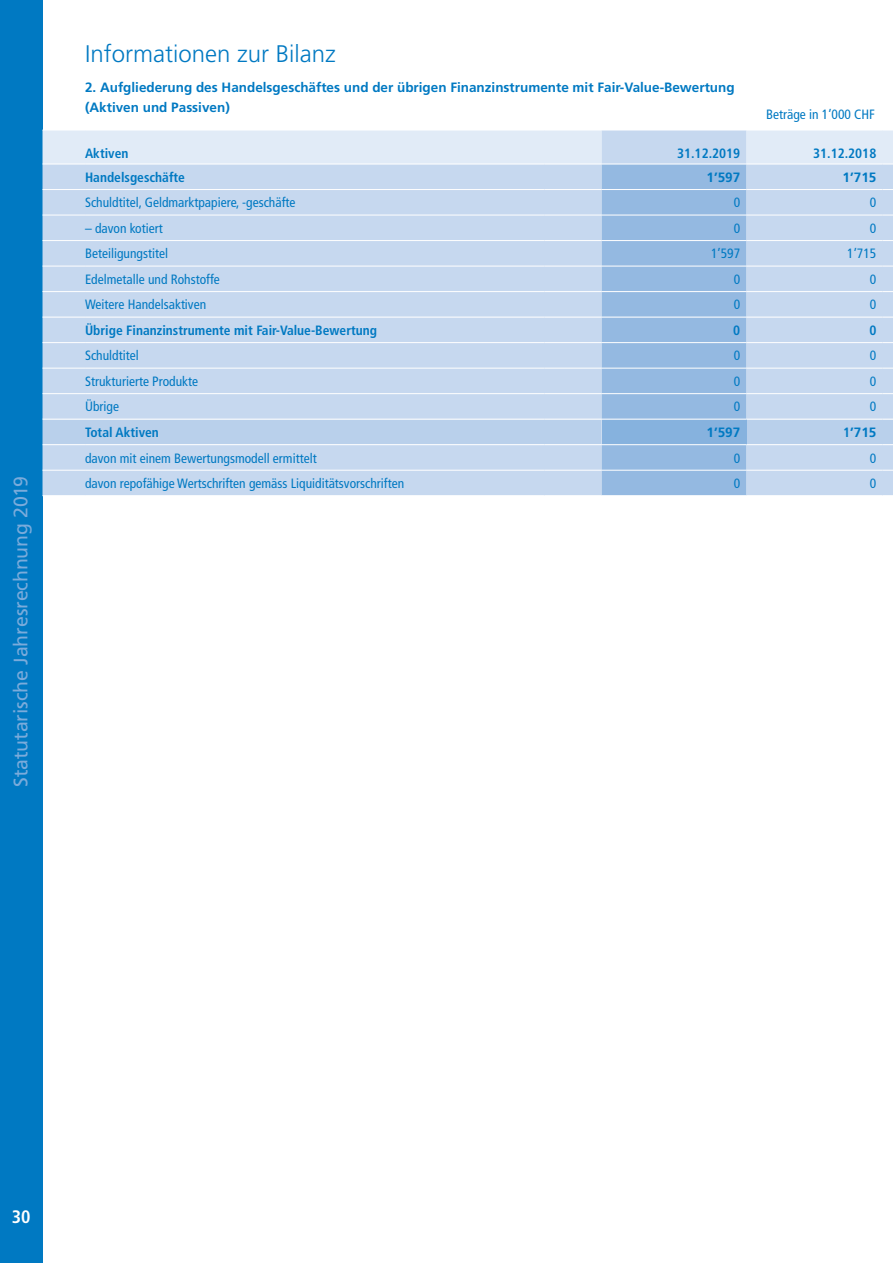
<style>
.page{position:relative;width:893px;height:1263px;background:#fff}
.page>*{position:absolute;margin:0;border:0;box-sizing:border-box;transform-origin:0 0}
.t1{font:300 24px "Frutiger LT Std";color:#0079c2}
.t2{font:19.5px "Frutiger LT Std";letter-spacing:-.005em;color:#7aabdb}
.t3{font:700 condensed 18px "Frutiger LT Std";color:#fff}
.Tabellentext{font:condensed 13.5px "Frutiger LT Std";color:#0079c2}
.Lauftext{font:700 13.5px/19.5px "Frutiger LT Std";color:#0079c2}
.Tabellentitel{font:700 condensed 13.5px "Frutiger LT Std";color:#0079c2}
.Tabellentext-2{font:700 13.5px "Frutiger LT Std";color:#0079c2}
.Tabellentext-3{font:700 condensed 13.5px "Frutiger LT Std";color:#0079c2}
.s1{font-stretch:condensed}
</style>
<div class="page">
<div style="left:0;top:0;width:43px;height:1263px;background:#0079c2"></div>
<div style="left:43px;top:165px;width:850px;height:330px;background:#c6d8ef"></div>
<div style="left:602px;top:165px;width:144px;height:330px;background:#94b9e1"></div>
<svg style="left:43px;top:130px;width:850px;height:35px;background:#dde8f5"></svg>
<hr style="left:43px;top:189px;width:42px;height:1px;background:#fff">
<hr style="left:85px;top:189px;width:459px;height:1px;background:#fff">
<hr style="left:544px;top:189px;width:58px;height:1px;background:#fff">
<hr style="left:602px;top:189px;width:144px;height:1px;background:#fff">
<hr style="left:746px;top:189px;width:136px;height:1px;background:#fff">
<hr style="left:43px;top:215px;width:42px;height:1px;background:#fff">
<hr style="left:85px;top:215px;width:459px;height:1px;background:#fff">
<hr style="left:544px;top:215px;width:58px;height:1px;background:#fff">
<hr style="left:602px;top:215px;width:144px;height:1px;background:#fff">
<hr style="left:746px;top:215px;width:136px;height:1px;background:#fff">
<hr style="left:43px;top:240px;width:42px;height:1px;background:#fff">
<hr style="left:85px;top:240px;width:459px;height:1px;background:#fff">
<hr style="left:544px;top:240px;width:58px;height:1px;background:#fff">
<hr style="left:602px;top:240px;width:144px;height:1px;background:#fff">
<hr style="left:746px;top:240px;width:136px;height:1px;background:#fff">
<hr style="left:43px;top:266px;width:42px;height:1px;background:#fff">
<hr style="left:85px;top:266px;width:459px;height:1px;background:#fff">
<hr style="left:544px;top:266px;width:58px;height:1px;background:#fff">
<hr style="left:602px;top:266px;width:144px;height:1px;background:#fff">
<hr style="left:746px;top:266px;width:136px;height:1px;background:#fff">
<hr style="left:43px;top:291px;width:42px;height:1px;background:#fff">
<hr style="left:85px;top:291px;width:459px;height:1px;background:#fff">
<hr style="left:544px;top:291px;width:58px;height:1px;background:#fff">
<hr style="left:602px;top:291px;width:144px;height:1px;background:#fff">
<hr style="left:746px;top:291px;width:136px;height:1px;background:#fff">
<hr style="left:43px;top:317px;width:42px;height:1px;background:#fff">
<hr style="left:85px;top:317px;width:459px;height:1px;background:#fff">
<hr style="left:544px;top:317px;width:58px;height:1px;background:#fff">
<hr style="left:602px;top:317px;width:144px;height:1px;background:#fff">
<hr style="left:746px;top:317px;width:136px;height:1px;background:#fff">
<hr style="left:43px;top:342px;width:42px;height:1px;background:#fff">
<hr style="left:85px;top:342px;width:459px;height:1px;background:#fff">
<hr style="left:544px;top:342px;width:58px;height:1px;background:#fff">
<hr style="left:602px;top:342px;width:144px;height:1px;background:#fff">
<hr style="left:746px;top:342px;width:136px;height:1px;background:#fff">
<hr style="left:43px;top:368px;width:42px;height:1px;background:#fff">
<hr style="left:85px;top:368px;width:459px;height:1px;background:#fff">
<hr style="left:544px;top:368px;width:58px;height:1px;background:#fff">
<hr style="left:602px;top:368px;width:144px;height:1px;background:#fff">
<hr style="left:746px;top:368px;width:136px;height:1px;background:#fff">
<hr style="left:43px;top:393px;width:42px;height:1px;background:#fff">
<hr style="left:85px;top:393px;width:459px;height:1px;background:#fff">
<hr style="left:544px;top:393px;width:58px;height:1px;background:#fff">
<hr style="left:602px;top:393px;width:144px;height:1px;background:#fff">
<hr style="left:746px;top:393px;width:136px;height:1px;background:#fff">
<svg style="left:43px;top:419px;width:850px;height:26px;background:#b5cdea"></svg>
<hr style="left:43px;top:470px;width:42px;height:1px;background:#fff">
<hr style="left:85px;top:470px;width:459px;height:1px;background:#fff">
<hr style="left:544px;top:470px;width:58px;height:1px;background:#fff">
<hr style="left:602px;top:470px;width:144px;height:1px;background:#fff">
<hr style="left:746px;top:470px;width:136px;height:1px;background:#fff">
<h2 class="t2" style="left:9px;top:787px;width:312px;rotate:-90deg">Statutarische Jahresrechnung 2019</h2>
<p class="t1" style="left:85px;top:40px;width:252px">Informationen zur Bilanz</p>
<p class="Lauftext" style="left:85px;top:78px;width:651px">2. Aufgliederung des Handelsgeschäftes und der übrigen Finanzinstrumente mit Fair-Value-Bewertung (Aktiven und Passiven)</p>
<p class="Tabellentext" style="left:766px;top:106px;width:110px">Beträge in 1’000 CHF</p>
<p class="Tabellentitel" style="left:85px;top:145px;width:45px">Aktiven</p>
<p class="Tabellentitel" style="left:677px;top:145px;width:65px">31.12.2019</p>
<p class="Tabellentitel" style="left:813px;top:145px;width:65px">31.12.2018</p>
<p class="Tabellentitel" style="left:85px;top:169px;width:102px">Handelsgeschäfte</p>
<p class="Tabellentext-2" style="left:706px;top:169px;width:35px">1’597</p>
<p class="Tabellentext-2" style="left:843px;top:169px;width:35px">1’715</p>
<p class="Tabellentext" style="left:85px;top:195px;width:212px">Schuldtitel, Geldmarktpapiere, -geschäfte</p>
<p class="Tabellentext" style="left:734px;top:195px;width:8px">0</p>
<p class="Tabellentext" style="left:870px;top:195px;width:8px">0</p>
<p class="Tabellentext" style="left:85px;top:220px;width:79px">– davon kotiert</p>
<p class="Tabellentext" style="left:734px;top:220px;width:8px">0</p>
<p class="Tabellentext" style="left:870px;top:220px;width:8px">0</p>
<p class="Tabellentext" style="left:85px;top:246px;width:84px">Beteiligungstitel</p>
<p class="Tabellentext" style="left:711px;top:246px;width:31px">1’597</p>
<p class="Tabellentext" style="left:847px;top:246px;width:31px">1’715</p>
<p class="Tabellentext" style="left:85px;top:271px;width:136px">Edelmetalle und Rohstoffe</p>
<p class="Tabellentext" style="left:734px;top:271px;width:8px">0</p>
<p class="Tabellentext" style="left:870px;top:271px;width:8px">0</p>
<p class="Tabellentext" style="left:85px;top:297px;width:123px">Weitere Handelsaktiven</p>
<p class="Tabellentext" style="left:734px;top:297px;width:8px">0</p>
<p class="Tabellentext" style="left:870px;top:297px;width:8px">0</p>
<p class="Tabellentitel" style="left:85px;top:322px;width:294px">Übrige Finanzinstrumente mit Fair-Value-Bewertung</p>
<p class="Tabellentext-3" style="left:733px;top:322px;width:9px">0</p>
<p class="Tabellentitel" style="left:869px;top:322px;width:9px">0</p>
<p class="Tabellentext" style="left:85px;top:348px;width:55px">Schuldtitel</p>
<p class="Tabellentext" style="left:734px;top:348px;width:8px">0</p>
<p class="Tabellentext" style="left:870px;top:348px;width:8px">0</p>
<p class="Tabellentext" style="left:85px;top:373px;width:115px">Strukturierte Produkte</p>
<p class="Tabellentext" style="left:734px;top:373px;width:8px">0</p>
<p class="Tabellentext" style="left:870px;top:373px;width:8px">0</p>
<p class="Tabellentext" style="left:85px;top:399px;width:35px">Übrige</p>
<p class="Tabellentext" style="left:734px;top:399px;width:8px">0</p>
<p class="Tabellentext" style="left:870px;top:399px;width:8px">0</p>
<p class="Tabellentitel" style="left:85px;top:424px;width:75px">Total Aktiven</p>
<p class="Tabellentext-2" style="left:706px;top:424px;width:35px">1’597</p>
<p class="Tabellentext-2" style="left:843px;top:424px;width:35px"><span class="s1">1</span>’715</p>
<p class="Tabellentext" style="left:85px;top:450px;width:233px">davon mit einem Bewertungsmodell ermittelt</p>
<p class="Tabellentext" style="left:734px;top:450px;width:8px">0</p>
<p class="Tabellentext" style="left:870px;top:450px;width:8px">0</p>
<p class="Tabellentext" style="left:85px;top:475px;width:321px">davon repofähige Wertschriften gemäss Liquiditätsvorschriften</p>
<p class="Tabellentext" style="left:734px;top:475px;width:8px">0</p>
<p class="Tabellentext" style="left:870px;top:475px;width:8px">0</p>
<h3 class="t3" style="left:12px;top:1206px;width:20px">30</h3>
</div>
